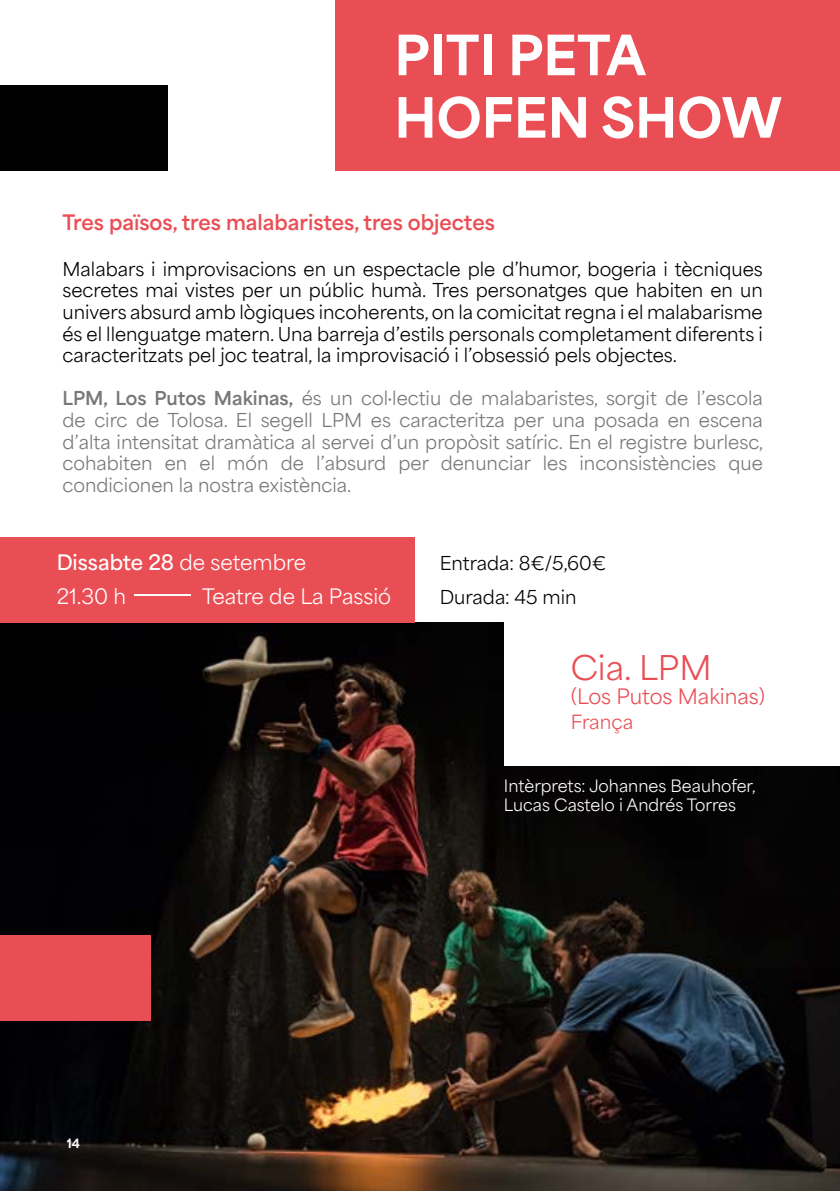
<style>
.page{position:relative;width:840px;height:1191px;background:#fff}
.page>*{position:absolute;margin:0;border:0;box-sizing:border-box;transform-origin:0 0}
.t1{font:800 52px/62.4px "Area Normal";color:#fff}
.t2{font:32px "Area Normal";color:#ea4e55}
.t3{font:20px/34px "Area Normal";color:#fff}
.t4{font:700 20px "Area Normal";color:#ea4e55}
.t5{font:20px "Area Normal";color:#ea4e55}
.t6{font:18.4px "Area Normal";color:#ea4e55}
.t7{font:18px/21.6px "Area Normal";color:#000;text-align:justify}
.t8{font:18px/21.6px "Area Normal";color:#777776;text-align:justify}
.t9{font:16px/19.2px "Area Normal";color:#fff}
.t10{font:800 12px "Area Normal";color:#fff}
.s1{font-weight:700}
.s2{font-weight:600}
</style>
<div class="page">
<img style="left:0;top:622px;width:839px;height:569px">
<div style="left:503px;top:617px;width:336px;height:148px;background:#fff"></div>
<div style="left:335px;top:0;width:504px;height:170px;background:#ea4e55"></div>
<div style="left:0;top:85px;width:168px;height:85px;background:#000"></div>
<div style="left:0;top:537px;width:414px;height:85px;background:#ea4e55"></div>
<div style="left:0;top:935px;width:151px;height:85px;background:#ea4e55"></div>
<hr style="left:135px;top:594px;width:56px;height:1px;background:#fff">
<h1 class="t1" style="left:394px;top:19px;width:389px">PITI PETA<br>HOFEN SHOW</h1>
<p class="t4" style="left:62px;top:204px;width:433px">Tres països, tres malabaristes, tres objectes</p>
<p class="t7" style="left:62px;top:256px;width:701px">Malabars i improvisacions en un espectacle ple d’humor, bogeria i tècniques secretes mai vistes per un públic humà. Tres personatges que habiten en un univers absurd amb lògiques incoherents, on la comicitat regna i el malabarisme és el llenguatge matern. Una barreja d’estils personals completament diferents i caracteritzats pel joc teatral, la improvisació i l’obsessió pels objectes.</p>
<p class="t8" style="left:62px;top:385px;width:702px"><span class="s1">LPM, Los Putos Makinas,</span> és un col·lectiu de malabaristes, sorgit de l’escola de circ de Tolosa. El segell LPM es caracteritza per una posada en escena d’alta intensitat dramàtica al servei d’un propòsit satíric. En el registre burlesc, cohabiten en el món de l’absurd per denunciar les inconsistències que condicionen la nostra existència.</p>
<p class="t3" style="left:57px;top:543px;width:251px"><span class="s2">Dissabte 28</span> de setembre<br>21.30 h</p>
<p class="t3" style="left:202px;top:577px;width:190px">Teatre de La Passió</p>
<p class="t7" style="left:439px;top:543px;width:168px;line-height:34.6px">Entrada: 8€/5,60€<br>Durada: 45 min</p>
<h2 class="t2" style="left:570px;top:639px;width:142px">Cia. LPM</h2>
<p class="t5" style="left:570px;top:678px;width:196px">(Los Putos Makinas)</p>
<p class="t6" style="left:570px;top:706px;width:64px">França</p>
<p class="t9" style="left:503px;top:774px;width:253px">Intèrprets: Johannes Beauhofer,<br>Lucas Castelo i Andrés Torres</p>
<p class="t10" style="left:67px;top:1132px;width:15px">14</p>
</div>
